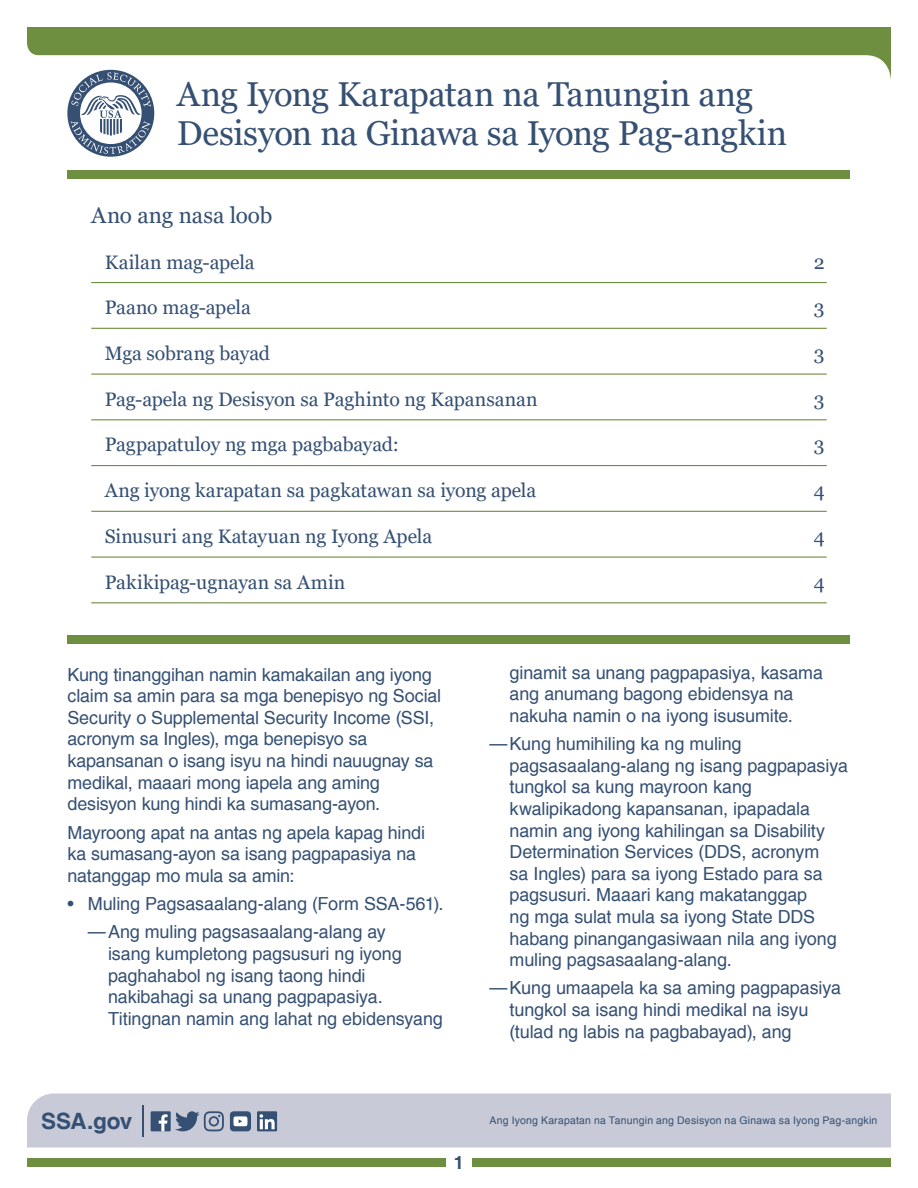
<style>
.page{position:relative;width:918px;height:1188px;background:#fff}
.page>*{position:absolute;margin:0;border:0;box-sizing:border-box;transform-origin:0 0}
.t1{font:34.5px/39px "Georgia";letter-spacing:-.015em;color:#355073}
.t2{font:22.5px "Georgia";letter-spacing:-.005em;color:#355073}
.t3{font:700 22.5px "Helvetica";letter-spacing:-.01em;color:#355073}
.t4{font:19.5px "Georgia";letter-spacing:-.005em;color:#355073}
.t5{font:18px/21.6px "Helvetica";letter-spacing:-.01em;color:#355073}
.t6{font:700 18px "Helvetica";color:#355073}
.t7{font:10.5px "Helvetica";letter-spacing:.02em;color:#355073}
</style>
<div class="page">
<div style="left:27px;top:1159px;width:419px;height:8px;background:#6f8f40"></div>
<div style="left:472px;top:1159px;width:419px;height:8px;background:#6f8f40"></div>
<div style="left:27px;top:1094px;width:864px;height:54px;background:#c8cad7"></div>
<div style="left:68px;top:171px;width:782px;height:8px;background:#6f8f40"></div>
<svg style="left:27px;top:27px;width:864px;height:53px;fill:#6f8f40"></svg>
<hr style="left:142px;top:1105px;width:2px;height:32px;background:#355073">
<svg style="left:67px;top:70px;width:87px;height:87px"></svg>
<svg style="left:71px;top:72px;width:80px;height:82px"></svg>
<hr style="left:91px;top:282px;width:736px;height:1px;background:#6f8f40">
<hr style="left:91px;top:328px;width:736px;height:1px;background:#6f8f40">
<hr style="left:91px;top:374px;width:736px;height:1px;background:#6f8f40">
<hr style="left:91px;top:419px;width:736px;height:1px;background:#6f8f40">
<hr style="left:91px;top:465px;width:736px;height:1px;background:#6f8f40">
<hr style="left:91px;top:511px;width:736px;height:1px;background:#6f8f40">
<hr style="left:91px;top:557px;width:736px;height:1px;background:#6f8f40">
<hr style="left:91px;top:602px;width:736px;height:1px;background:#6f8f40">
<div style="left:68px;top:635px;width:782px;height:8px;background:#6f8f40"></div>
<div style="left:151px;top:1111px;width:20px;height:20px;background:#355073"></div>
<svg style="left:159px;top:1114px;width:9px;height:17px"></svg>
<svg style="left:175px;top:1111px;width:49px;height:20px"></svg>
<svg style="left:230px;top:1111px;width:21px;height:20px"></svg>
<svg style="left:257px;top:1111px;width:20px;height:20px"></svg>
<svg style="left:260px;top:1114px;width:15px;height:15px"></svg>
<h1 class="t1" style="left:177px;top:75px;width:612px">Ang Iyong Karapatan na Tanungin ang<br>Desisyon na Ginawa sa Iyong Pag-angkin</h1>
<h2 class="t2" style="left:91px;top:201px;width:183px">Ano ang nasa loob</h2>
<p class="t4" style="left:105px;top:250px;width:152px">Kailan mag-apela</p>
<p class="t4" style="left:814px;top:250px;width:12px">2</p>
<p class="t4" style="left:105px;top:296px;width:148px">Paano mag-apela</p>
<p class="t4" style="left:814px;top:296px;width:12px">3</p>
<p class="t4" style="left:105px;top:341px;width:167px">Mga sobrang bayad</p>
<p class="t4" style="left:814px;top:341px;width:12px">3</p>
<p class="t4" style="left:105px;top:387px;width:434px">Pag-apela ng Desisyon sa Paghinto ng Kapansanan</p>
<p class="t4" style="left:814px;top:387px;width:12px">3</p>
<p class="t4" style="left:105px;top:433px;width:296px">Pagpapatuloy ng mga pagbabayad:</p>
<p class="t4" style="left:814px;top:433px;width:12px">3</p>
<p class="t4" style="left:105px;top:479px;width:433px">Ang iyong karapatan sa pagkatawan sa iyong apela</p>
<p class="t4" style="left:814px;top:479px;width:13px">4</p>
<p class="t4" style="left:105px;top:524px;width:329px">Sinusuri ang Katayuan ng Iyong Apela</p>
<p class="t4" style="left:814px;top:524px;width:13px">4</p>
<p class="t4" style="left:105px;top:570px;width:242px">Pakikipag-ugnayan sa Amin</p>
<p class="t4" style="left:814px;top:570px;width:13px">4</p>
<p class="t5" style="left:68px;top:664px;width:375px">Kung tinanggihan namin kamakailan ang iyong claim sa amin para sa mga benepisyo ng Social Security o Supplemental Security Income (SSI, acronym sa Ingles), mga benepisyo sa kapansanan o isang isyu na hindi nauugnay sa medikal, maaari mong iapela ang aming desisyon kung hindi ka sumasang-ayon.</p>
<p class="t5" style="left:68px;top:822px;width:359px">Mayroong apat na antas ng apela kapag hindi ka sumasang-ayon sa isang pagpapasiya na natanggap mo mula sa amin:</p>
<p class="t5" style="left:68px;top:894px;width:378px">• Muling Pagsasaalang-alang (Form SSA-561).</p>
<p class="t5" style="left:108px;top:922px;width:336px;text-indent:-20px">—Ang muling pagsasaalang-alang ay<br>isang kumpletong pagsusuri ng iyong paghahabol ng isang taong hindi nakibahagi sa unang pagpapasiya.<br>Titingnan namin ang lahat ng ebidensyang</p>
<p class="t3" style="left:41px;top:1108px;width:93px">SSA.gov</p>
<p class="t6" style="left:454px;top:1152px;width:12px">1</p>
<p class="t5" style="left:510px;top:662px;width:315px">ginamit sa unang pagpapasiya, kasama ang anumang bagong ebidensya na nakuha namin o na iyong isusumite.</p>
<p class="t5" style="left:510px;top:734px;width:340px;text-indent:-20px">—Kung humihiling ka ng muling pagsasaalang-alang ng isang pagpapasiya tungkol sa kung mayroon kang kwalipikadong kapansanan, ipapadala namin ang iyong kahilingan sa Disability Determination Services (DDS, acronym<br>sa Ingles) para sa iyong Estado para sa pagsusuri. Maaari kang makatanggap<br>ng mga sulat mula sa iyong State DDS habang pinangangasiwaan nila ang iyong muling pagsasaalang-alang.</p>
<p class="t5" style="left:510px;top:978px;width:333px;text-indent:-20px">—Kung umaapela ka sa aming pagpapasiya tungkol sa isang hindi medikal na isyu (tulad ng labis na pagbabayad), ang</p>
<p class="t7" style="left:490px;top:1115px;width:389px">Ang Iyong Karapatan na Tanungin ang Desisyon na Ginawa sa Iyong Pag-angkin</p>
</div>
